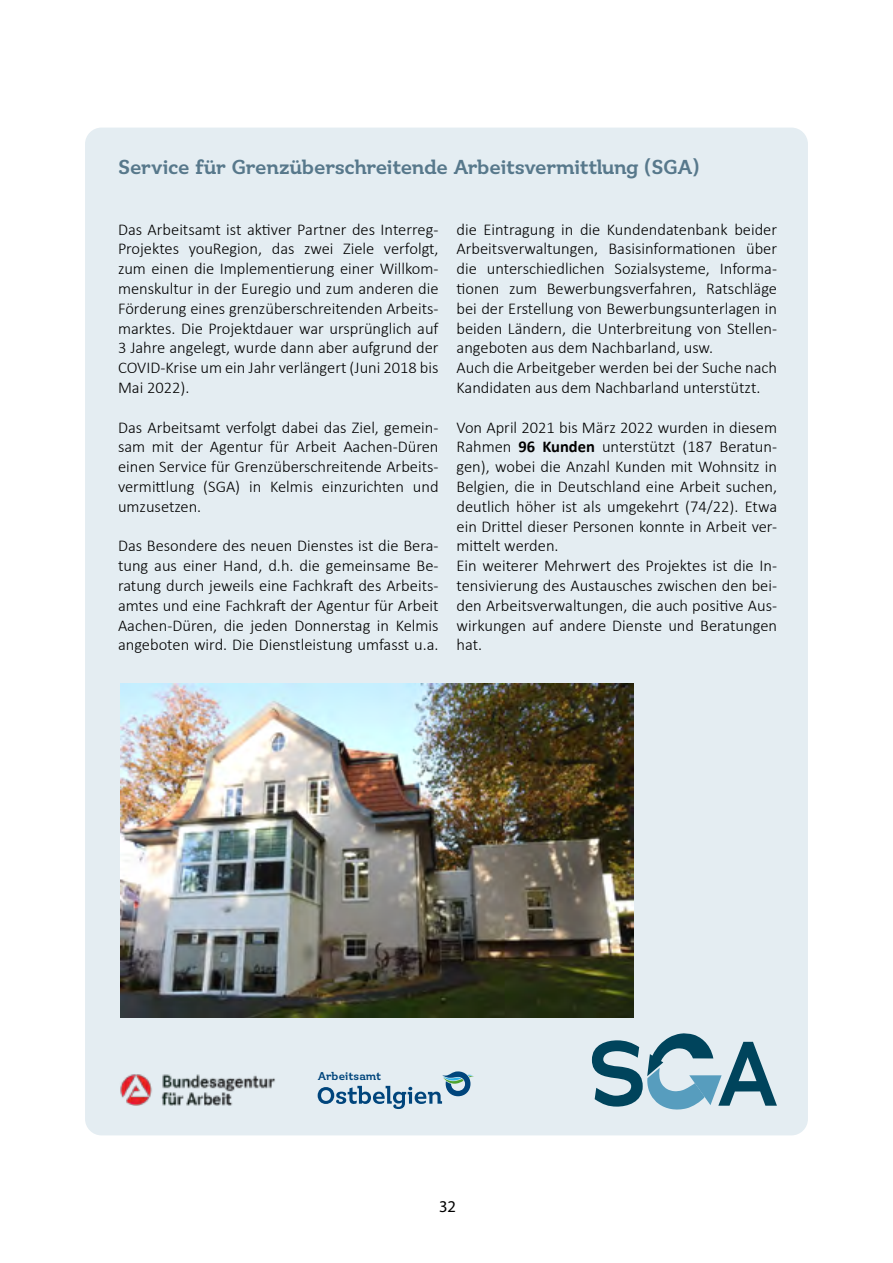
<style>
.page{position:relative;width:893px;height:1263px;background:#fff}
.page>*{position:absolute;margin:0;border:0;box-sizing:border-box;transform-origin:0 0}
.t1{font:700 21px "Ostbe Serif Office";letter-spacing:-.015em;color:#57788b}
.t2{font:300 16.5px/19.8px "Calibri";color:#000;text-align:justify}
.t3{font:16.5px "Myriad Variable Concept";color:#000}
.t4{font:700 11.85px "Ostbe Serif Office";letter-spacing:.01em;color:#00457c}
.s1{font-weight:700}
</style>
<div class="page">
<div style="left:85px;top:128px;width:723px;height:1007px;background:#e4edf2;border-radius:16px"></div>
<img style="left:121px;top:684px;width:512px;height:333px">
<svg style="left:592px;top:1033px;width:185px;height:77px"></svg>
<img style="left:120px;top:1074px;width:155px;height:32px">
<svg style="left:318px;top:1071px;width:156px;height:38px"></svg>
<p class="t1" style="left:118px;top:155px;width:583px">Service für Grenzüberschreitende Arbeitsvermittlung (SGA)</p>
<p class="t2" style="left:118px;top:219px;width:322px">Das Arbeitsamt ist aktiver Partner des Interreg-Projektes youRegion, das zwei Ziele verfolgt, zum einen die Implementierung einer Willkom&shy;menskultur in der Euregio und zum anderen die Förderung eines grenzüberschreitenden Arbeits&shy;marktes. Die Projektdauer war ursprünglich auf 3 Jahre angelegt, wurde dann aber aufgrund der COVID-Krise um ein Jahr verlängert (Juni 2018 bis Mai 2022).</p>
<p class="t2" style="left:118px;top:417px;width:322px">Das Arbeitsamt verfolgt dabei das Ziel, gemein&shy;sam mit der Agentur für Arbeit Aachen-Düren einen Service für Grenzüberschreitende Arbeits&shy;vermittlung (SGA) in Kelmis einzurichten und umzusetzen.</p>
<p class="t2" style="left:118px;top:536px;width:322px">Das Besondere des neuen Dienstes ist die Bera&shy;tung aus einer Hand, d.h. die gemeinsame Be&shy;ratung durch jeweils eine Fachkraft des Arbeits&shy;amtes und eine Fachkraft der Agentur für Arbeit Aachen-Düren, die jeden Donnerstag in Kelmis angeboten wird. Die Dienstleistung umfasst u.a.</p>
<p class="t2" style="left:457px;top:219px;width:322px;text-align:left">die Eintragung in die Kundendatenbank beider Arbeitsverwaltungen, Basisinformationen über die unterschiedlichen Sozialsysteme, Informa&shy;tionen zum Bewerbungsverfahren, Ratschläge bei der Erstellung von Bewerbungsunterlagen in beiden Ländern, die Unterbreitung von Stellen&shy;angeboten aus dem Nachbarland, usw.<br>Auch die Arbeitgeber werden bei der Suche nach Kandidaten aus dem Nachbarland unterstützt.</p>
<p class="t2" style="left:457px;top:417px;width:322px;text-align:left">Von April 2021 bis März 2022 wurden in diesem Rahmen <span class="s1">96 Kunden</span> unterstützt (187 Beratun&shy;gen), wobei die Anzahl Kunden mit Wohnsitz in Belgien, die in Deutschland eine Arbeit suchen, deutlich höher ist als umgekehrt (74/22). Etwa ein Drittel dieser Personen konnte in Arbeit ver&shy;mittelt werden.<br>Ein weiterer Mehrwert des Projektes ist die In&shy;tensivierung des Austausches zwischen den bei&shy;den Arbeitsverwaltungen, die auch positive Aus&shy;wirkungen auf andere Dienste und Beratungen hat.</p>
<p class="t4" style="left:318px;top:1069px;width:65px">Arbeitsamt</p>
<p class="t3" style="left:439px;top:1196px;width:18px">32</p>
</div>
